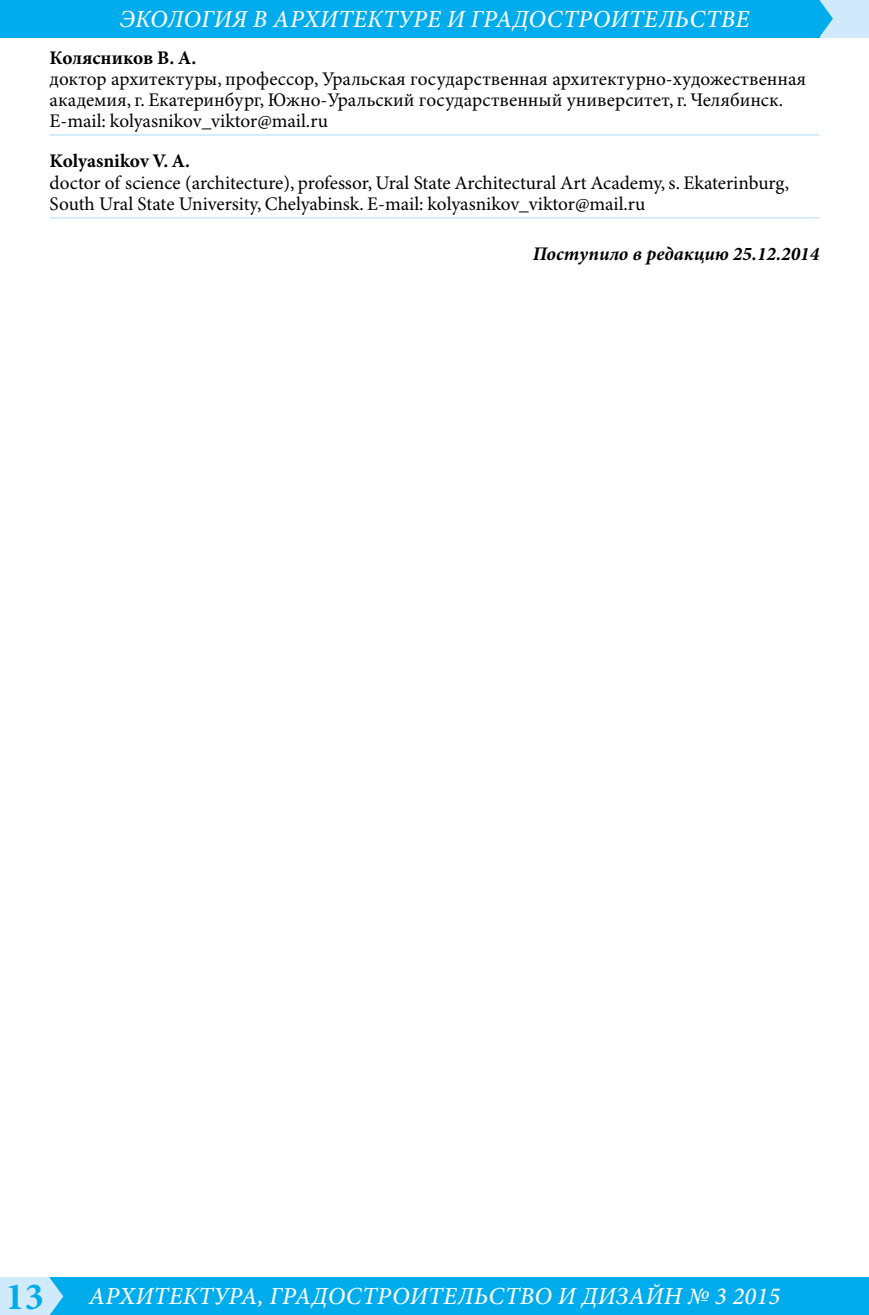
<style>
.page{position:relative;width:869px;height:1315px;background:#fff}
.page>*{position:absolute;margin:0;border:0;box-sizing:border-box;transform-origin:0 0}
.t1{font:italic 500 24.5px "Minion Pro";letter-spacing:.01em;color:#fff}
.Авторы_в_конце_регал{font:19.25px/21px "Minion Pro";color:#000}
.Авторы_в_конце_стать{font:700 19.25px "Minion Pro";letter-spacing:-.005em;color:#000}
.Авторы_в_конце_Посту{font:italic 700 19.25px "Minion Pro";color:#000}
.s1{font-weight:700;font-style:normal;font-size:38.5px;color:#00acec}
</style>
<div class="page">
<div style="left:46px;top:1277px;width:822px;height:38px;background:#00acec"></div>
<div style="left:819px;top:0;width:49px;height:37px;background:#d0eafb"></div>
<div style="left:0;top:1277px;width:50px;height:38px;background:#d0eafb"></div>
<div style="left:0;top:0;width:819px;height:37px;background:#00acec"></div>
<svg style="left:50px;top:1278px;width:13px;height:37px"></svg>
<svg style="left:819px;top:0;width:13px;height:37px"></svg>
<hr style="left:50px;top:134px;width:769px;height:2px;background:#d0eafb">
<hr style="left:50px;top:217px;width:769px;height:2px;background:#d0eafb">
<p class="t1" style="left:120px;top:2px;width:630px">ЭКОЛОГИЯ В АРХИТЕКТУРЕ И ГРАДОСТРОИТЕЛЬСТВЕ</p>
<p class="Авторы_в_конце_стать" style="left:50px;top:46px;width:148px">Колясников В. А.</p>
<p class="Авторы_в_конце_регал" style="left:50px;top:69px;width:757px">доктор архитектуры, профессор, Уральская государственная архитектурно-художественная академия, г. Екатеринбург, Южно-Уральский государственный университет, г. Челябинск.<br>E-mail: kolyasnikov_viktor@mail.ru</p>
<p class="Авторы_в_конце_стать" style="left:50px;top:150px;width:142px">Kolyasnikov V. A.</p>
<p class="Авторы_в_конце_регал" style="left:50px;top:173px;width:740px">doctor of science (architecture), professor, Ural State Architectural Art Academy, s. Ekaterinburg,<br>South Ural State University, Chelyabinsk. E-mail: kolyasnikov_viktor@mail.ru</p>
<p class="Авторы_в_конце_Посту" style="left:532px;top:243px;width:288px">Поступило в редакцию 25.12.2014</p>
<p class="t1" style="left:6px;top:1279px;width:775px"><span class="s1">13</span> АРХИТЕКТУРА, ГРАДОСТРОИТЕЛЬСТВО И ДИЗАЙН № 3 2015</p>
</div>
